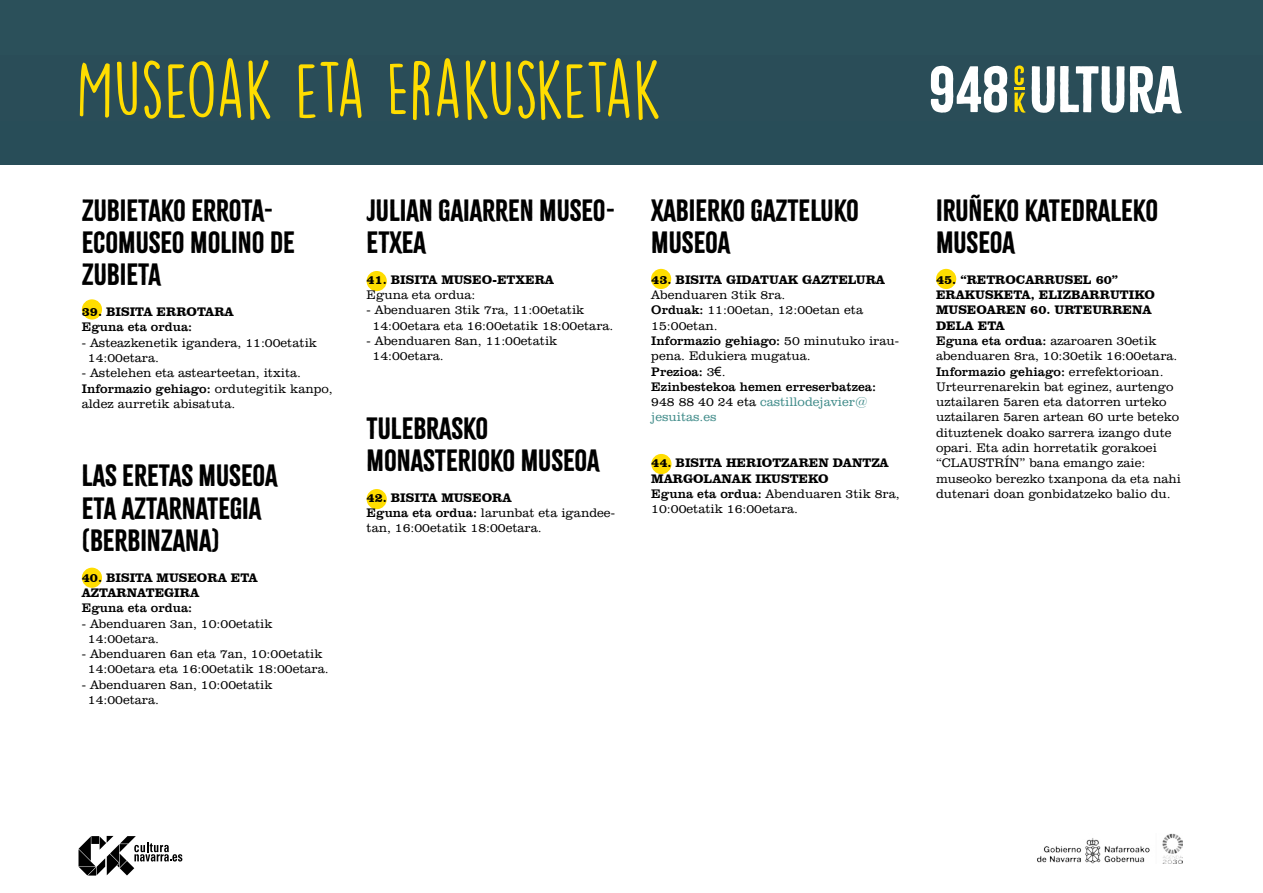
<style>
.page{position:relative;width:1263px;height:893px;background:#fff}
.page>*{position:absolute;margin:0;border:0;box-sizing:border-box;transform-origin:0 0}
.t1{font:72px "DK Lemon Yellow Sun";letter-spacing:-.01em;color:#fd0}
.t2{font:27px/32.4px "Citrus Gothic Solid";color:#000}
.t3{font:300 12.75px/15.3px "Clarendon BT";color:#000}
.t4{font:700 12.75px/15.3px "Clarendon BT";color:#000}
.t5{font:12.75px "Clarendon BT";color:#000}
.s1{font-weight:400}
.s2{font-weight:700}
.s3{font-family:"Arial";font-weight:400}
.s4{color:#418c8a}
.s5{font-weight:300}
</style>
<div class="page">
<div style="left:0;top:0;width:1263px;height:164px;background:#284d58"></div>
<svg style="left:1130px;top:66px;width:52px;height:48px"></svg>
<svg style="left:931px;top:66px;width:76px;height:47px"></svg>
<svg style="left:1014px;top:65px;width:110px;height:48px"></svg>
<img style="left:1037px;top:833px;width:145px;height:31px">
<svg style="left:79px;top:836px;width:103px;height:40px"></svg>
<div style="left:651px;top:454px;width:20px;height:20px;background:#fd0;border-radius:50%"></div>
<div style="left:936px;top:269px;width:20px;height:20px;background:#fd0;border-radius:50%"></div>
<div style="left:651px;top:269px;width:20px;height:20px;background:#fd0;border-radius:50%"></div>
<div style="left:367px;top:489px;width:20px;height:20px;background:#fd0;border-radius:50%"></div>
<div style="left:367px;top:271px;width:20px;height:20px;background:#fd0;border-radius:50%"></div>
<div style="left:82px;top:568px;width:20px;height:20px;background:#fd0;border-radius:50%"></div>
<div style="left:82px;top:299px;width:20px;height:21px;background:#fd0;border-radius:50%"></div>
<h1 class="t1" style="left:76px;top:46px;width:587px">MUSEOAK ETA ERAKUSKETAK</h1>
<h2 class="t2" style="left:82px;top:194px;width:215px">ZUBIETAKO ERROTA-<br>ECOMUSEO MOLINO DE<br>ZUBIETA</h2>
<p class="t4" style="left:82px;top:304px;width:153px">39. BISITA ERROTARA</p>
<p class="t5" style="left:82px;top:319px;width:112px">Eguna eta ordua:</p>
<p class="t3" style="left:88px;top:334px;width:231px;text-indent:-6px">- Asteazkenetik igandera, 11:00etatik<br>14:00etara.</p>
<p class="t3" style="left:82px;top:365px;width:252px">- Astelehen eta astearteetan, itxita.<br><span class="s1">Informazio gehiago:</span> ordutegitik kanpo, aldez aurretik abisatuta.</p>
<h2 class="t2" style="left:82px;top:460px;width:197px">LAS ERETAS MUSEOA<br>ETA AZTARNATEGIA (BERBINZANA)</h2>
<p class="t4" style="left:82px;top:569px;width:177px">40. BISITA MUSEORA ETA<br>AZTARNATEGIRA</p>
<p class="t5" style="left:82px;top:600px;width:112px">Eguna eta ordua:</p>
<p class="t3" style="left:88px;top:615px;width:186px;text-indent:-6px">- Abenduaren 3an, 10:00etatik<br>14:00etara.</p>
<p class="t3" style="left:82px;top:646px;width:248px;text-align:center">- Abenduaren 6an eta 7an, 10:00etatik<br>14:00etara eta 16:00etatik 18:00etara.</p>
<p class="t3" style="left:88px;top:676px;width:186px;text-indent:-6px">- Abenduaren 8an, 10:00etatik<br>14:00etara.</p>
<h2 class="t2" style="left:367px;top:194px;width:250px">JULIAN GAIARREN MUSEO-<br>ETXEA</h2>
<p class="t4" style="left:367px;top:271px;width:189px">41. BISITA MUSEO-ETXERA</p>
<p class="t3" style="left:367px;top:287px;width:110px">Eguna eta ordua:</p>
<p class="t3" style="left:373px;top:302px;width:242px;text-indent:-6px">- Abenduaren 3tik 7ra, 11:00etatik<br>14:00etara eta 16:00etatik 18:00etara.</p>
<p class="t3" style="left:373px;top:333px;width:186px;text-indent:-6px">- Abenduaren 8an, 11:00etatik<br>14:00etara.</p>
<h2 class="t2" style="left:367px;top:412px;width:235px">TULEBRASKO<br>MONASTERIOKO MUSEOA</h2>
<p class="t3" style="left:367px;top:489px;width:250px"><span class="s2">42. BISITA MUSEORA<br></span><span class="s1">Eguna eta ordua:</span> larunbat eta igandee&shy;tan, 16:00etatik 18:00etara.</p>
<h2 class="t2" style="left:651px;top:194px;width:209px">XABIERKO GAZTELUKO<br>MUSEOA</h2>
<p class="t4" style="left:651px;top:271px;width:235px">43. BISITA GIDATUAK GAZTELURA</p>
<p class="t3" style="left:651px;top:287px;width:249px">Abenduaren 3tik 8ra.<br><span class="s1">Orduak:</span> 11:00etan, 12:00etan eta<br>15:00etan.<br><span class="s1">Informazio gehiago:</span> 50 minutuko irau&shy;pena. Edukiera mugatua.<br><span class="s1">Prezioa:</span> 3<span class="s3">€</span>.<br><span class="s1">Ezinbestekoa hemen erreserbatzea:<br></span>948 88 40 24 eta <span class="s4">castillodejavier@ jesuitas.es</span></p>
<p class="t4" style="left:651px;top:455px;width:250px">44. BISITA HERIOTZAREN DANTZA<br>MARGOLANAK IKUSTEKO<br><span class="s1">Eguna eta ordua:</span> <span class="s5">Abenduaren 3tik 8ra,<br>10:00etatik 16:00etara.</span></p>
<h2 class="t2" style="left:936px;top:194px;width:224px">IRUÑEKO KATEDRALEKO<br>MUSEOA</h2>
<p class="t3" style="left:936px;top:271px;width:246px"><span class="s2">45. “RETROCARRUSEL 60”<br>ERAKUSKETA, ELIZBARRUTIKO<br>MUSEOAREN 60. URTEURRENA<br>DELA ETA<br></span><span class="s1">Eguna eta ordua:</span> azaroaren 30etik abenduaren 8ra, 10:30etik 16:00etara.<br><span class="s1">Informazio gehiago:</span> errefektorioan.<br>Urteurrenarekin bat eginez, aurtengo uztailaren 5aren eta datorren urteko uztailaren 5aren artean 60 urte beteko dituztenek doako sarrera izango dute opari. Eta adin horretatik gorakoei “CLAUSTRÍN” bana emango zaie: museoko berezko txanpona da eta nahi dutenari doan gonbidatzeko balio du.</p>
</div>
